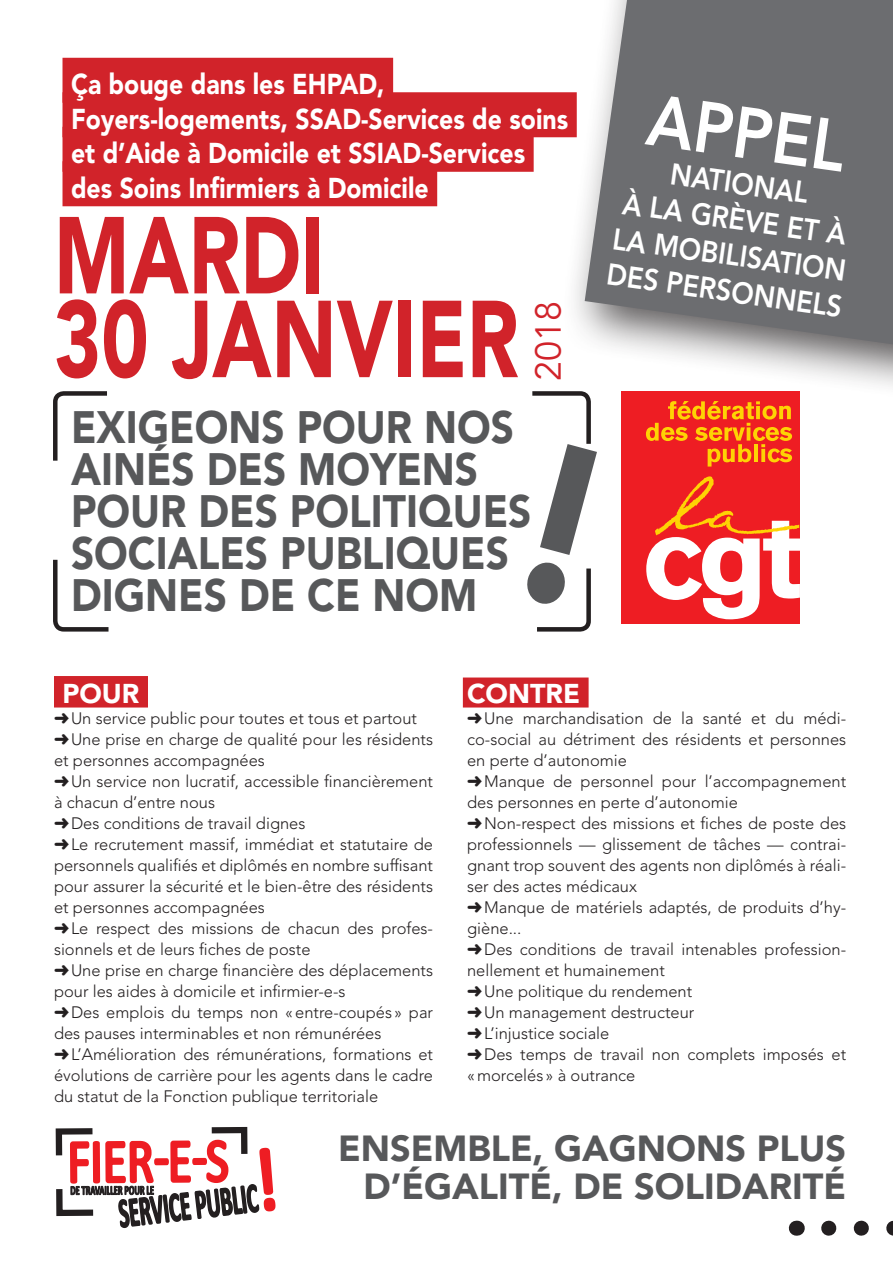
<style>
.page{position:relative;width:893px;height:1263px;background:#fff}
.page>*{position:absolute;margin:0;border:0;box-sizing:border-box;transform-origin:0 0}
.t1{font:900 108px "Avenir LT Std";color:#d1232a;scale:.74 1}
.t2{font:800 72px "Avenir LT Std";color:#fff;scale:.9 1}
.t3{font:900 45px/42px "Avenir LT Std";color:#57585a;scale:.9 1}
.t4{font:900 36px/37.5px "Avenir LT Std";color:#57585a;text-align:right}
.t5{font:36px "Avenir LT Std";color:#d1232a}
.t6{font:800 30px/36px "Avenir LT Std";color:#fff;text-align:center;scale:.9 1}
.t7{font:900 28.5px/34.5px "Avenir LT Std";color:#fff;scale:.87 1}
.t8{font:900 27px "Avenir LT Std";color:#fff}
.t9{font:300 16.5px/21px "Avenir LT Std";color:#231f20}
</style>
<div class="page">
<div style="left:561px;top:0;width:332px;height:417px;background:#231f20;opacity:.75"></div>
<svg style="left:585px;top:0;width:308px;height:344px;fill:#6c6d70"></svg>
<svg style="left:53px;top:391px;width:54px;height:70px"></svg>
<div style="left:63px;top:58px;width:330px;height:45px;background:#d1232a"></div>
<div style="left:63px;top:92px;width:514px;height:45px;background:#d1232a"></div>
<div style="left:63px;top:127px;width:471px;height:45px;background:#d1232a"></div>
<div style="left:63px;top:161px;width:374px;height:45px;background:#d1232a"></div>
<div style="left:54px;top:676px;width:94px;height:31px;background:#d1232a"></div>
<div style="left:463px;top:677px;width:126px;height:30px;background:#d1232a"></div>
<svg style="left:53px;top:559px;width:56px;height:73px"></svg>
<svg style="left:796px;top:1221px;width:1px;height:15px"></svg>
<svg style="left:829px;top:1221px;width:64px;height:15px"></svg>
<div style="left:621px;top:391px;width:179px;height:232px;background:#ee1d23"></div>
<svg style="left:646px;top:476px;width:154px;height:143px"></svg>
<svg style="left:646px;top:401px;width:146px;height:66px"></svg>
<svg style="left:56px;top:1126px;width:220px;height:102px"></svg>
<svg style="left:532px;top:389px;width:68px;height:243px"></svg>
<h3 class="t7" style="left:71px;top:67px;width:573px">Ça bouge dans les EHPAD, Foyers-logements, SSAD-Services de soins et d’Aide à Domicile et SSIAD-Services des Soins Infirmiers à Domicile</h3>
<h1 class="t1" style="left:54px;top:190px;width:367px">MARDI</h1>
<h1 class="t1" style="left:54px;top:274px;width:629px">30 JANVIER</h1>
<h3 class="t5" style="left:528px;top:381px;width:82px;rotate:-90deg">2018</h3>
<h3 class="t3" style="left:71px;top:407px;width:513px">EXIGEONS POUR NOS<br>AINÉS DES MOYENS<br>POUR DES POLITIQUES<br>SOCIALES PUBLIQUES<br>DIGNES DE CE NOM</h3>
<h2 class="t2" style="left:654px;top:77px;width:223px;rotate:8deg">APPEL</h2>
<h3 class="t6" style="left:626px;top:149px;width:263px;rotate:8deg">NATIONAL<br>À LA GRÈVE ET À<br>LA MOBILISATION</h3>
<h3 class="t6" style="left:609px;top:256px;width:265px;rotate:8deg">DES PERSONNELS</h3>
<h3 class="t8" style="left:63px;top:677px;width:78px">POUR</h3>
<p class="t9" style="left:54px;top:708px;width:381px">➜Un service public pour toutes et tous et partout ➜Une prise en charge de qualité pour les résidents et personnes accompagnées<br>➜Un service non lucratif, accessible financièrement à chacun d’entre nous<br>➜Des conditions de travail dignes<br>➜Le recrutement massif, immédiat et statutaire de personnels qualifiés et diplômés en nombre suffisant pour assurer la sécurité et le bien-être des résidents et personnes accompagnées<br>➜Le respect des missions de chacun des profes&shy;sionnels et de leurs fiches de poste<br>➜Une prise en charge financière des déplacements pour les aides à domicile et infirmier-e-s<br>➜Des emplois du temps non «entre-coupés » par des pauses interminables et non rémunérées ➜L’Amélioration des rémunérations, formations et évolutions de carrière pour les agents dans le cadre du statut de la Fonction publique territoriale</p>
<h3 class="t8" style="left:467px;top:677px;width:114px">CONTRE</h3>
<p class="t9" style="left:467px;top:708px;width:381px">➜Une marchandisation de la santé et du médi&shy;co-social au détriment des résidents et personnes en perte d’autonomie<br>➜Manque de personnel pour l’accompagnement des personnes en perte d’autonomie ➜Non-respect des missions et fiches de poste des professionnels — glissement de tâches — contrai&shy;gnant trop souvent des agents non diplômés à réali&shy;ser des actes médicaux<br>➜Manque de matériels adaptés, de produits d’hy&shy;giène...<br>➜Des conditions de travail intenables profession&shy;nellement et humainement<br>➜Une politique du rendement<br>➜Un management destructeur<br>➜L’injustice sociale<br>➜Des temps de travail non complets imposés et «morcelés » à outrance</p>
<h3 class="t4" style="left:338px;top:1130px;width:509px">ENSEMBLE, GAGNONS PLUS<br>D’ÉGALITÉ, DE SOLIDARITÉ</h3>
</div>
